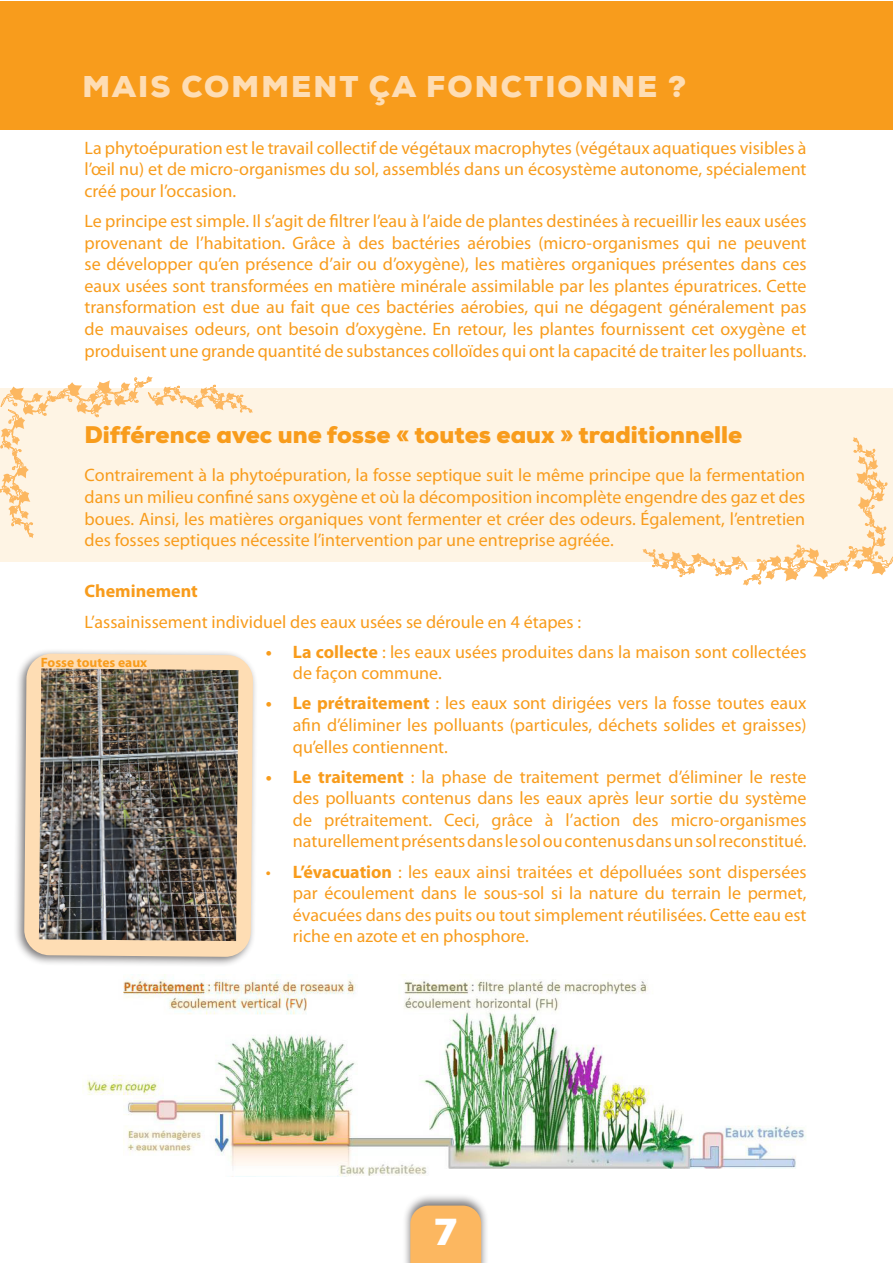
<style>
.page{position:relative;width:893px;height:1263px;background:#fff}
.page>*{position:absolute;margin:0;border:0;box-sizing:border-box;transform-origin:0 0}
.t1{font:900 37.5px "Nexa";color:#fff}
.t2{font:900 30px "Nexa";letter-spacing:.07em;color:#feddb4}
.t3{font:900 24px "Nexa";color:#f89c1c}
.t4{font:18px/21.6px "Myriad Pro";color:#f89c1c;text-align:justify}
.t5{font:700 18px "Myriad Pro";color:#f89c1c}
.t6{font:700 13.5px "Myriad Pro";color:#f89c1c}
.s1{font-weight:700}
</style>
<div class="page">
<img style="left:82px;top:974px;width:724px;height:203px">
<div style="left:402px;top:1193px;width:87px;height:70px;background:#231f20;opacity:.6"></div>
<div style="left:410px;top:1205px;width:71px;height:58px;background:#fcb760"></div>
<div style="left:0;top:388px;width:893px;height:173px;background:#fef4e4"></div>
<svg style="left:642px;top:437px;width:251px;height:149px"></svg>
<svg style="left:0;top:376px;width:253px;height:162px"></svg>
<div style="left:0;top:1px;width:893px;height:128px;background:#f89c1c"></div>
<div style="left:13px;top:648px;width:245px;height:319px;background:#231f20;opacity:.6"></div>
<svg style="left:24px;top:653px;width:229px;height:304px;background:#f5d9b5"></svg>
<img style="left:39px;top:668px;width:199px;height:273px">
<div style="left:444px;top:1169px;width:354px;height:14px;background:#fff"></div>
<h2 class="t2" style="left:82px;top:67px;width:605px">MAIS COMMENT ÇA FONCTIONNE ?</h2>
<p class="t4" style="left:85px;top:137px;width:723px">La phytoépuration est le travail collectif de végétaux macrophytes (végétaux aquatiques visibles à l’œil nu) et de micro-organismes du sol, assemblés dans un écosystème autonome, spécialement créé pour l’occasion.</p>
<p class="t4" style="left:85px;top:210px;width:724px">Le principe est simple. Il s’agit de filtrer l’eau à l’aide de plantes destinées à recueillir les eaux usées provenant de l’habitation. Grâce à des bactéries aérobies (micro-organismes qui ne peuvent se développer qu’en présence d’air ou d’oxygène), les matières organiques présentes dans ces eaux usées sont transformées en matière minérale assimilable par les plantes épuratrices. Cette transformation est due au fait que ces bactéries aérobies, qui ne dégagent généralement pas de mauvaises odeurs, ont besoin d’oxygène. En retour, les plantes fournissent cet oxygène et produisent une grande quantité de substances colloïdes qui ont la capacité de traiter les polluants.</p>
<h3 class="t3" style="left:85px;top:419px;width:659px">Différence avec une fosse « toutes eaux » traditionnelle</h3>
<p class="t4" style="left:85px;top:464px;width:722px">Contrairement à la phytoépuration, la fosse septique suit le même principe que la fermentation dans un milieu confiné sans oxygène et où la décomposition incomplète engendre des gaz et des boues. Ainsi, les matières organiques vont fermenter et créer des odeurs. Également, l’entretien des fosses septiques nécessite l’intervention par une entreprise agréée.</p>
<p class="t5" style="left:85px;top:580px;width:115px">Cheminement</p>
<p class="t4" style="left:85px;top:610px;width:498px">L’assainissement individuel des eaux usées se déroule en 4 étapes :</p>
<p class="t4" style="left:293px;top:640px;width:515px;text-indent:-27px"><span class="s1">• La collecte</span> : les eaux usées produites dans la maison sont collectées de façon commune.</p>
<p class="t4" style="left:293px;top:692px;width:515px;text-indent:-27px"><span class="s1">• Le prétraitement</span> : les eaux sont dirigées vers la fosse toutes eaux afin d’éliminer les polluants (particules, déchets solides et graisses) qu’elles contiennent.</p>
<p class="t4" style="left:293px;top:765px;width:515px;text-indent:-27px"><span class="s1">• Le traitement</span> : la phase de traitement permet d’éliminer le reste des polluants contenus dans les eaux après leur sortie du système de prétraitement. Ceci, grâce à l’action des micro-organismes naturellement présents dans le sol ou contenus dans un sol reconstitué.</p>
<p class="t4" style="left:293px;top:860px;width:515px;text-indent:-27px">• <span class="s1">L’évacuation</span> : les eaux ainsi traitées et dépolluées sont dispersées par écoulement dans le sous-sol si la nature du terrain le permet, évacuées dans des puits ou tout simplement réutilisées. Cette eau est riche en azote et en phosphore.</p>
<p class="t6" style="left:41px;top:654px;width:108px">Fosse toutes eaux</p>
<h1 class="t1" style="left:435px;top:1208px;width:24px">7</h1>
</div>
